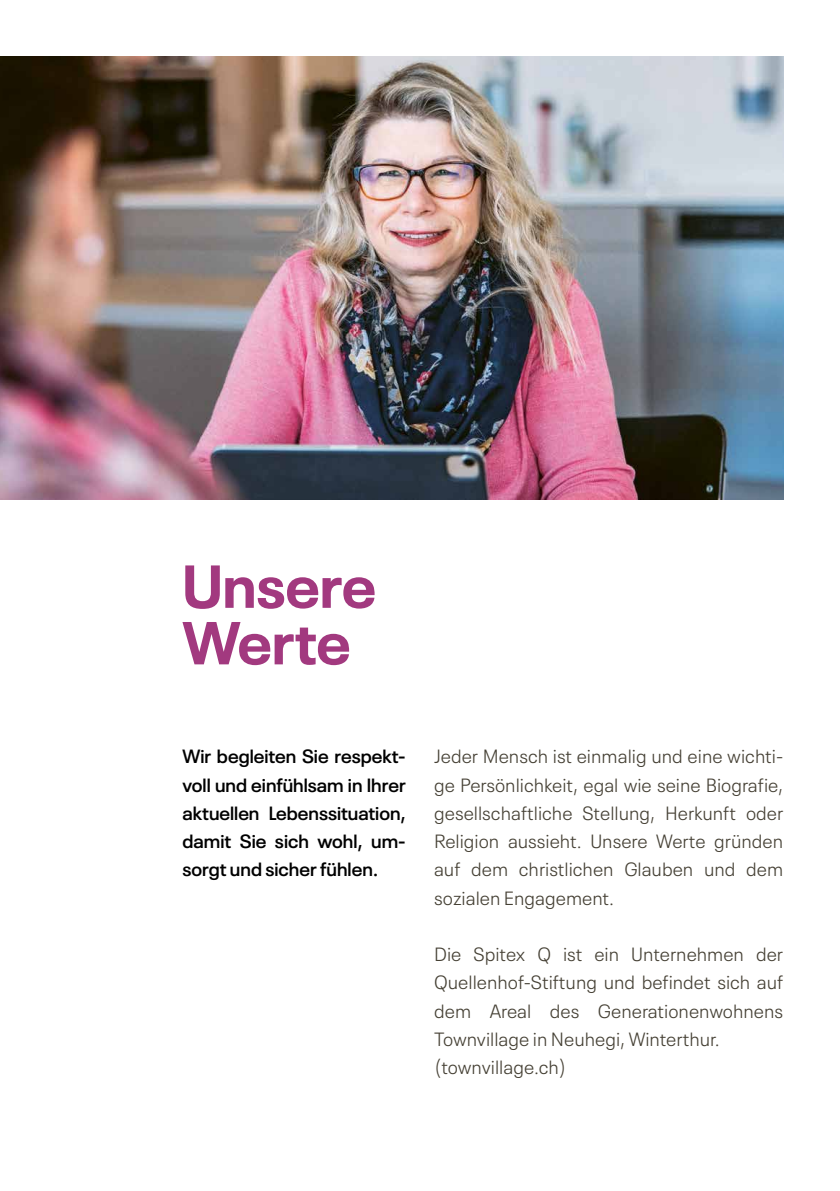
<style>
.page{position:relative;width:840px;height:1191px;background:#fff}
.page>*{position:absolute;margin:0;border:0;box-sizing:border-box;transform-origin:0 0}
.t1{font:700 60px/56.6px "Neue Plak";color:#a2397f}
.t2{font:300 19px/28.2px "Neue Plak Text";color:#454034;text-align:justify}
.t3{font:600 19px/28.2px "Neue Plak";color:#000;text-align:justify}
</style>
<div class="page">
<img style="left:0;top:57px;width:782px;height:442px">
<h1 class="t1" style="left:182px;top:551px;width:195px">Unsere<br>Werte</h1>
<p class="t3" style="left:182px;top:740px;width:224px">Wir begleiten Sie respekt&shy;voll und einfühlsam in Ihrer aktuellen Lebenssituation, damit Sie sich wohl, um&shy;sorgt und sicher fühlen.</p>
<p class="t2" style="left:434px;top:740px;width:350px">Jeder Mensch ist einmalig und eine wichti&shy;ge Persönlichkeit, egal wie seine Biografie, gesellschaftliche Stellung, Herkunft oder Religion aussieht. Unsere Werte gründen auf dem christlichen Glauben und dem sozialen Engagement.</p>
<p class="t2" style="left:434px;top:938px;width:350px;text-align:left">Die Spitex Q ist ein Unternehmen der Quellenhof-Stiftung und befindet sich auf dem Areal des Generationenwohnens Townvillage in Neuhegi, Winterthur. (townvillage.ch)</p>
</div>
